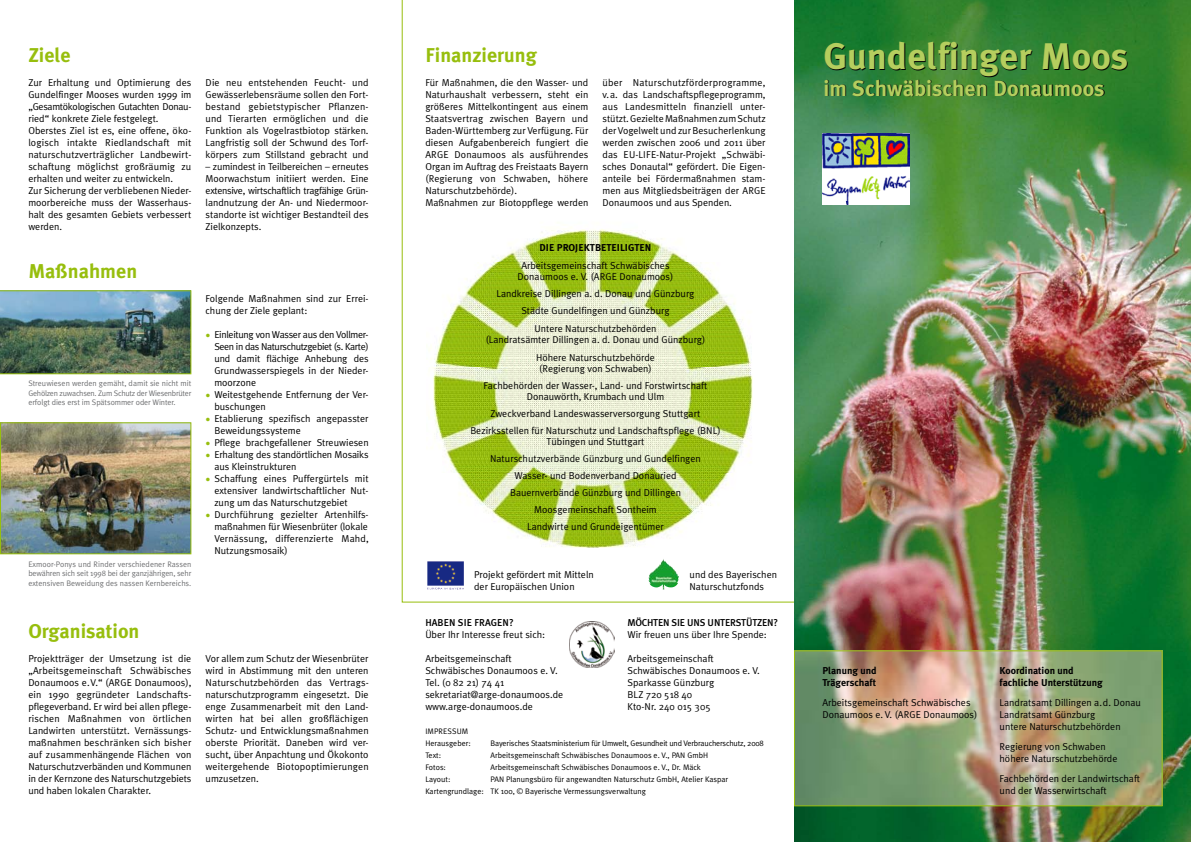
<style>
.page{position:relative;width:1191px;height:842px;background:#fff}
.page>*{position:absolute;margin:0;border:0;box-sizing:border-box;transform-origin:0 0}
.t1{font:700 37px "Meta Plus";color:#b5ce5e}
.t2{font:700 22px "Meta Plus";color:#b5ce5e}
.t3{font:700 20px "Meta Plus";color:#97be0d}
.t4{font:10px/12px "Meta Plus Normal";color:#000}
.t5{font:700 10px/12px "Meta Plus";color:#000}
.t6{font:500 10px "Meta Plus";letter-spacing:-.015em;color:#000}
.t7{font:500 10px "Meta Plus";letter-spacing:.005em;color:#000}
.t8{font:8px/12px "Meta Plus Normal";color:#000}
.t9{font:8px/9.6px "Meta Plus Normal";letter-spacing:-.01em;color:#707173;text-align:justify}
.t10{font:8px "Meta Plus Normal";letter-spacing:-.02em;color:#000}
.s1{color:#97be0d}
</style>
<div class="page">
<svg style="left:402px;top:0;width:392px;height:602px"></svg>
<img style="left:794px;top:0;width:397px;height:842px">
<img style="left:426px;top:221px;width:334px;height:327px">
<img style="left:796px;top:652px;width:364px;height:152px">
<div style="left:794px;top:650px;width:368px;height:156px;border:1px solid #97be0d"></div>
<img style="left:2px;top:424px;width:187px;height:128px">
<div style="left:0;top:422px;width:191px;height:132px;border:1px solid #97be0d"></div>
<img style="left:822px;top:134px;width:87px;height:71px">
<img style="left:427px;top:561px;width:37px;height:28px">
<svg style="left:583px;top:621px;width:32px;height:47px"></svg>
<img style="left:569px;top:622px;width:45px;height:45px">
<svg style="left:658px;top:558px;width:5px;height:8px"></svg>
<img style="left:0;top:290px;width:191px;height:84px">
<h3 class="t3" style="left:28px;top:44px;width:44px">Ziele</h3>
<p class="t4" style="left:28px;top:77px;width:165px">Zur Erhaltung und Optimierung des Gundelfinger Mooses wurden 1999 im „Gesamtökologischen Gutachten Donau&shy;ried“ konkrete Ziele festgelegt.<br>Oberstes Ziel ist es, eine offene, öko&shy;logisch intakte Riedlandschaft mit naturschutzverträglicher Landbewirt&shy;schaftung möglichst großräumig zu erhalten und weiter zu entwickeln.<br>Zur Sicherung der verbliebenen Nieder&shy;moorbereiche muss der Wasserhaus&shy;halt des gesamten Gebiets verbessert werden.</p>
<p class="t4" style="left:206px;top:77px;width:165px;text-align:justify">Die neu entstehenden Feucht- und Gewässerlebensräume sollen den Fort&shy;bestand gebietstypischer Pflanzen&shy;und Tierarten ermöglichen und die Funktion als Vogelrastbiotop stärken.<br>Langfristig soll der Schwund des Torf&shy;körpers zum Stillstand gebracht und</p>
<p class="t4" style="left:206px;top:161px;width:164px;text-align:justify">– zumindest in Teilbereichen – erneutes Moorwachstum initiiert werden. Eine extensive, wirtschaftlich tragfähige Grün&shy;landnutzung der An- und Niedermoor&shy;standorte ist wichtiger Bestandteil des Zielkonzepts.</p>
<h3 class="t3" style="left:28px;top:260px;width:110px">Maßnahmen</h3>
<p class="t9" style="left:28px;top:378px;width:165px">Streuwiesen werden gemäht, damit sie nicht mit Gehölzen zuwachsen. Zum Schutz der Wiesenbrüter erfolgt dies erst im Spätsommer oder Winter.</p>
<p class="t9" style="left:28px;top:559px;width:165px">Exmoor-Ponys und Rinder verschiedener Rassen bewähren sich seit 1998 bei der ganzjährigen, sehr extensiven Beweidung des nassen Kernbereichs.</p>
<h3 class="t3" style="left:28px;top:620px;width:113px">Organisation</h3>
<p class="t4" style="left:206px;top:293px;width:164px">Folgende Maßnahmen sind zur Errei&shy;chung der Ziele geplant:</p>
<p class="t4" style="left:214px;top:329px;width:156px;text-align:justify;text-indent:-9px"><span class="s1">•</span> Einleitung von Wasser aus den Vollmer-Seen in das Naturschutzgebiet (s. Karte) und damit flächige Anhebung des Grundwasserspiegels in der Nieder&shy;moorzone</p>
<p class="t4" style="left:214px;top:389px;width:156px;text-indent:-9px"><span class="s1">•</span> Weitestgehende Entfernung der Ver&shy;buschungen</p>
<p class="t4" style="left:214px;top:413px;width:156px;text-indent:-9px"><span class="s1">•</span> Etablierung spezifisch angepasster<br>Beweidungssysteme</p>
<p class="t4" style="left:206px;top:437px;width:164px"><span class="s1">•</span> Pflege brachgefallener Streuwiesen</p>
<p class="t4" style="left:214px;top:449px;width:156px;text-indent:-9px"><span class="s1">•</span> Erhaltung des standörtlichen Mosaiks aus Kleinstrukturen</p>
<p class="t4" style="left:214px;top:473px;width:156px;text-align:justify;text-indent:-9px"><span class="s1">•</span> Schaffung eines Puffergürtels mit extensiver landwirtschaftlicher Nut&shy;zung um das Naturschutzgebiet</p>
<p class="t4" style="left:214px;top:509px;width:156px;text-indent:-9px"><span class="s1">•</span> Durchführung gezielter Artenhilfs-- maßnahmen für Wiesenbrüter (lokale<br>Vernässung, differenzierte Mahd,<br>Nutzungsmosaik)</p>
<p class="t4" style="left:28px;top:653px;width:165px;text-align:justify">Projektträger der Umsetzung ist die „Arbeitsgemeinschaft Schwäbisches Donaumoos e.V.“ (ARGE Donaumoos), ein 1990 gegründeter Landschafts&shy;pflegeverband. Er wird bei allen pflege&shy;rischen Maßnahmen von örtlichen Landwirten unterstützt. Vernässungs&shy;maßnahmen beschränken sich bisher auf zusammenhängende Flächen von Naturschutzverbänden und Kommunen in der Kernzone des Naturschutzgebiets und haben lokalen Charakter.</p>
<p class="t4" style="left:206px;top:653px;width:165px;text-align:justify">Vor allem zum Schutz der Wiesenbrüter wird in Abstimmung mit den unteren Naturschutzbehörden das Vertrags&shy;naturschutzprogramm eingesetzt. Die enge Zusammenarbeit mit den Land&shy;wirten hat bei allen großflächigen Schutz- und Entwicklungsmaßnahmen oberste Priorität. Daneben wird ver&shy;sucht, über Anpachtung und Ökokonto weitergehende Biotopoptimierungen umzusetzen.</p>
<h3 class="t3" style="left:425px;top:44px;width:113px">Finanzierung</h3>
<p class="t4" style="left:425px;top:77px;width:165px">Für Maßnahmen, die den Wasser- und Naturhaushalt verbessern, steht ein größeres Mittelkontingent aus einem Staatsvertrag zwischen Bayern und Baden-Württemberg zur Verfügung. Für diesen Aufgabenbereich fungiert die ARGE Donaumoos als ausführendes Organ im Auftrag des Freistaats Bayern (Regierung von Schwaben, höhere Naturschutzbehörde).<br>Maßnahmen zur Biotoppflege werden</p>
<p class="t4" style="left:602px;top:77px;width:165px;text-align:justify">über Naturschutzförderprogramme, v.a. das Landschaftspflegeprogramm, aus Landesmitteln finanziell unter&shy;stützt. Gezielte Maßnahmen zum Schutz der Vogelwelt und zur Besucherlenkung werden zwischen 2006 und 2011 über das EU-LIFE-Natur-Projekt „Schwäbi&shy;sches Donautal“ gefördert. Die Eigen&shy;anteile bei Fördermaßnahmen stam&shy;men aus Mitgliedsbeiträgen der ARGE Donaumoos und aus Spenden.</p>
<p class="t5" style="left:539px;top:241px;width:113px">Die Projektbeteiligten</p>
<p class="t4" style="left:517px;top:260px;width:157px;line-height:11px;text-align:center">Arbeitsgemeinschaft Schwäbisches<br>Donaumoos e. V. (ARGE Donaumoos)</p>
<p class="t4" style="left:496px;top:285px;width:199px;line-height:17px;text-align:center">Landkreise Dillingen a. d. Donau und Günzburg<br>Städte Gundelfingen und Günzburg</p>
<p class="t4" style="left:485px;top:323px;width:221px;line-height:11px;text-align:center">Untere Naturschutzbehörden<br>(Landratsämter Dillingen a. d. Donau und Günzburg)</p>
<p class="t4" style="left:536px;top:352px;width:120px;line-height:11px;text-align:center">Höhere Naturschutzbehörde (Regierung von Schwaben)</p>
<p class="t4" style="left:483px;top:380px;width:225px;line-height:11px;text-align:center">Fachbehörden der Wasser-, Land- und Forstwirtschaft<br>Donauwörth, Krumbach und Ulm</p>
<p class="t4" style="left:470px;top:405px;width:252px;line-height:17px;text-align:center">Zweckverband Landeswasserversorgung Stuttgart<br>Bezirksstellen für Naturschutz und Landschaftspflege (BNL)</p>
<p class="t4" style="left:490px;top:433px;width:212px;line-height:17px;text-align:center">Tübingen und Stuttgart<br>Naturschutzverbände Günzburg und Gundelfingen Wasser- und Bodenverband Donauried Bauernverbände Günzburg und Dillingen Moosgemeinschaft Sontheim<br>Landwirte und Grundeigentümer</p>
<p class="t4" style="left:474px;top:569px;width:121px">Projekt gefördert mit Mitteln der Europäischen Union</p>
<p class="t7" style="left:425px;top:617px;width:90px">HABEN SIE FRAGEN?</p>
<p class="t4" style="left:425px;top:629px;width:121px">Über Ihr Interesse freut sich:</p>
<p class="t4" style="left:425px;top:653px;width:139px">Arbeitsgemeinschaft<br>Schwäbisches Donaumoos e. V.<br>Tel. (0 82 21) 74 41 sekretariat@arge-donaumoos.de www.arge-donaumoos.de</p>
<p class="t4" style="left:689px;top:569px;width:89px">und des Bayerischen<br>Naturschutzfonds</p>
<p class="t6" style="left:627px;top:617px;width:152px">MÖCHTEN SIE UNS UNTERSTÜTZEN?</p>
<p class="t4" style="left:627px;top:629px;width:141px">Wir freuen uns über Ihre Spende:</p>
<p class="t4" style="left:627px;top:653px;width:134px">Arbeitsgemeinschaft<br>Schwäbisches Donaumoos e. V.<br>Sparkasse Günzburg<br>BLZ 720 518 40<br>Kto-Nr. 240 015 305</p>
<p class="t8" style="left:425px;top:725px;width:47px">IMPRESSUM<br>Herausgeber:</p>
<p class="t10" style="left:490px;top:739px;width:275px">Bayerisches Staatsministerium für Umwelt, Gesundheit und Verbraucherschutz, 2008</p>
<p class="t8" style="left:425px;top:749px;width:17px">Text:</p>
<p class="t8" style="left:490px;top:749px;width:219px">Arbeitsgemeinschaft Schwäbisches Donaumoos e. V., PAN GmbH</p>
<p class="t8" style="left:425px;top:761px;width:22px">Fotos:</p>
<p class="t8" style="left:490px;top:761px;width:212px">Arbeitsgemeinschaft Schwäbisches Donaumoos e. V., Dr. Mäck</p>
<p class="t8" style="left:425px;top:773px;width:27px">Layout:</p>
<p class="t8" style="left:425px;top:773px;width:304px;text-indent:65px">PAN Planungsbüro für angewandten Naturschutz GmbH, Atelier Kaspar<br>Kartengrundlage: TK 100, © Bayerische Vermessungsverwaltung</p>
<h1 class="t1" style="left:823px;top:35px;width:306px">Gundelfinger Moos</h1>
<h2 class="t2" style="left:823px;top:75px;width:283px">im Schwäbischen Donaumoos</h2>
<p class="t5" style="left:822px;top:664px;width:56px">Planung und<br>Trägerschaft</p>
<p class="t4" style="left:822px;top:696px;width:156px">Arbeitsgemeinschaft Schwäbisches<br>Donaumoos e. V. (ARGE Donaumoos)</p>
<p class="t5" style="left:999px;top:664px;width:105px">Koordination und fachliche Unterstützung</p>
<p class="t4" style="left:999px;top:696px;width:143px">Landratsamt Dillingen a.d. Donau<br>Landratsamt Günzburg<br>untere Naturschutzbehörden</p>
<p class="t4" style="left:999px;top:740px;width:119px">Regierung von Schwaben höhere Naturschutzbehörde</p>
<p class="t4" style="left:999px;top:772px;width:142px">Fachbehörden der Landwirtschaft und der Wasserwirtschaft</p>
</div>
